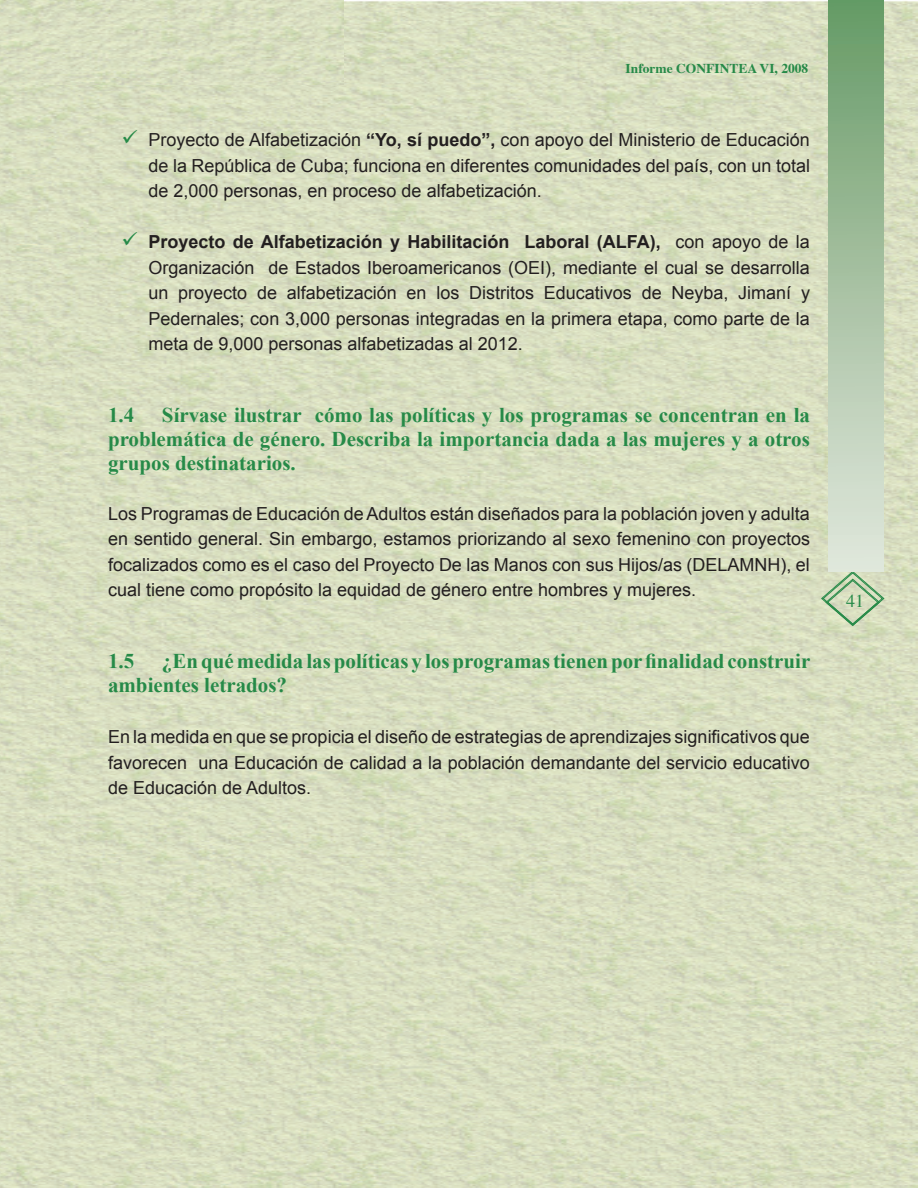
<style>
.page{position:relative;width:918px;height:1188px;background:#fff}
.page>*{position:absolute;margin:0;border:0;box-sizing:border-box;transform-origin:0 0}
.t1{font:700 21px/24px "Times New Roman";color:#268a48;text-align:justify}
.t2{font:18px/25.5px "Arial";color:#231f20;text-align:justify}
.t3{font:18px "Times";color:#268a48}
.t4{font:700 13.5px "Times";color:#268a48}
.s1{font-weight:700}
</style>
<div class="page">
<img style="left:0;top:0;width:918px;height:1188px">
<img style="left:0;top:0;width:344px;height:85px">
<svg style="left:821px;top:571px;width:64px;height:55px;background:#c3d4b2"></svg>
<div style="left:827px;top:580px;width:51px;height:44px;border:1px solid #268a48;border-radius:50%"></div>
<div style="left:828px;top:0;width:55px;height:571px;background:linear-gradient(to bottom,#689a66,#e4e8de)"></div>
<svg style="left:123px;top:130px;width:14px;height:14px"></svg>
<svg style="left:123px;top:232px;width:14px;height:14px"></svg>
<p class="t4" style="left:626px;top:55px;width:184px">Informe CONFINTEA VI, 2008</p>
<p class="t2" style="left:148px;top:127px;width:663px">Proyecto de Alfabetización <span class="s1">“Yo, sí puedo”,</span> con apoyo del Ministerio de Educación de la República de Cuba; funciona en diferentes comunidades del país, con un total de 2,000 personas, en proceso de alfabetización.</p>
<p class="t2" style="left:148px;top:229px;width:663px"><span class="s1">Proyecto de Alfabetización y Habilitación Laboral (ALFA),</span> con apoyo de la Organización de Estados Iberoamericanos (OEI), mediante el cual se desarrolla un proyecto de alfabetización en los Distritos Educativos de Neyba, Jimaní y Pedernales; con 3,000 personas integradas en la primera etapa, como parte de la meta de 9,000 personas alfabetizadas al 2012.</p>
<p class="t1" style="left:108px;top:403px;width:704px;text-indent:54px">Sírvase ilustrar cómo las políticas y los programas se concentran en la problemática de género. Describa la importancia dada a las mujeres y a otros grupos destinatarios.</p>
<p class="t2" style="left:108px;top:501px;width:704px">Los Programas de Educación de Adultos están diseñados para la población joven y adulta en sentido general. Sin embargo, estamos priorizando al sexo femenino con proyectos focalizados como es el caso del Proyecto De las Manos con sus Hijos/as (DELAMNH), el cual tiene como propósito la equidad de género entre hombres y mujeres.</p>
<p class="t1" style="left:108px;top:403px;width:28px">1.4</p>
<p class="t1" style="left:108px;top:649px;width:704px;text-indent:54px">¿En qué medida las políticas y los programas tienen por finalidad construir ambientes letrados?</p>
<p class="t2" style="left:108px;top:724px;width:703px">En la medida en que se propicia el diseño de estrategias de aprendizajes significativos que favorecen una Educación de calidad a la población demandante del servicio educativo de Educación de Adultos.</p>
<p class="t1" style="left:108px;top:649px;width:28px">1.5</p>
<p class="t3" style="left:846px;top:584px;width:19px">41</p>
</div>
